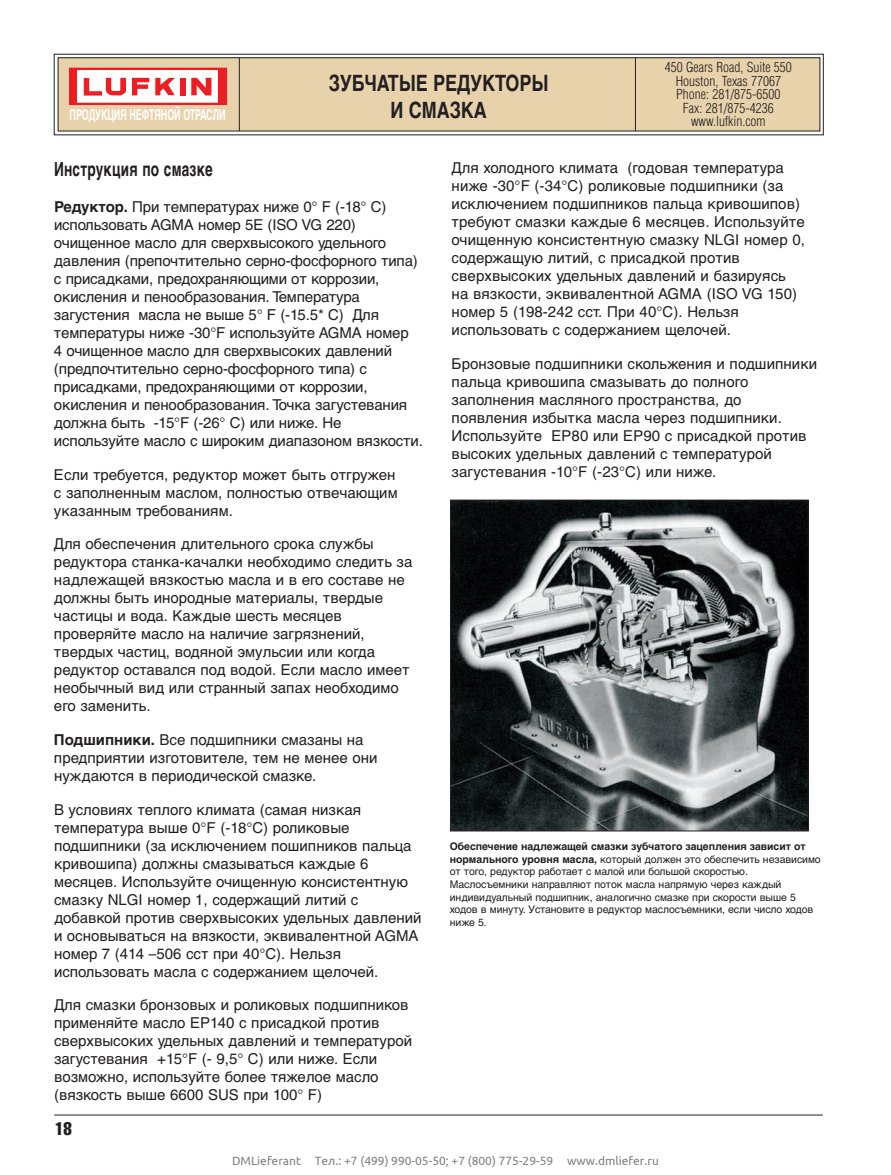
<style>
.page{position:relative;width:891px;height:1175px;background:#fff}
.page>*{position:absolute;margin:0;border:0;box-sizing:border-box;transform-origin:0 0}
.t1{font:700 22.5px/27px "Helvetica Cyr";color:#231f20;text-align:center;scale:.8 1}
.t2{font:700 19.5px "Helvetica Cyr";letter-spacing:.015em;color:#231f20;scale:.7 1}
.t3{font:extra-condensed 18px "Helvetica";color:#231f20}
.t4{font:15px/18px "Helvetica Cyr Upright";color:#231f20}
.t5{font:700 15px "Helvetica Cyr";letter-spacing:-.01em;color:#fff;scale:.6 1}
.t6{font:300 condensed 13.5px/13.5px "Helvetica";color:#231f20;text-align:center}
.t7{font:12px "Ubuntu";color:#808080}
.t8{font:10.5px/12.6px "Helvetica Cyr Upright";letter-spacing:-.005em;color:#231f20}
.t9{font:700 10.5px "Helvetica Cyr";letter-spacing:-.005em;color:#231f20}
.s1{font-family:"Helvetica Cyr";font-weight:700}
</style>
<div class="page">
<div style="left:58px;top:58px;width:762px;height:73px;background:#e7d2ac"></div>
<div style="left:72px;top:69px;width:151px;height:35px;background:#fff"></div>
<div style="left:70px;top:67px;width:155px;height:39px;border:5px solid #ee1d23"></div>
<svg style="left:84px;top:78px;width:42px;height:18px"></svg>
<svg style="left:132px;top:78px;width:17px;height:17px"></svg>
<svg style="left:155px;top:78px;width:20px;height:17px"></svg>
<div style="left:180px;top:78px;width:6px;height:17px;background:#ee1d23"></div>
<svg style="left:191px;top:78px;width:20px;height:17px"></svg>
<hr style="left:635px;top:58px;width:1px;height:73px;background:#231f20">
<hr style="left:239px;top:58px;width:1px;height:73px;background:#231f20">
<hr style="left:54px;top:1114px;width:769px;height:1px;background:#231f20">
<img style="left:452px;top:502px;width:355px;height:327px">
<div style="left:450px;top:500px;width:359px;height:331px;border:1px solid #231f20"></div>
<p class="t5" style="left:70px;top:110px;width:261px">ПРОДУКЦИЯ НЕФТЯНОЙ ОТРАСЛИ</p>
<h1 class="t1" style="left:329px;top:72px;width:276px">ЗУБЧАТЫЕ РЕДУКТОРЫ<br>И СМАЗКА</h1>
<p class="t6" style="left:665px;top:61px;width:129px">450 Gears Road, Suite 550<br>Houston, Texas 77067<br>Phone: 281/875-6500<br>Fax: 281/875-4236 www.lufkin.com</p>
<h2 class="t2" style="left:54px;top:162px;width:228px">Инструкция по смазке</h2>
<p class="t4" style="left:54px;top:199px;width:370px"><span class="s1">Редуктор.</span> При температурах ниже 0° F (-18° C) использовать AGMA номер 5Е (ISO VG 220) очищенное масло для сверхвысокого удельного давления (препочтительно серно-фосфорного типа) с присадками, предохраняющими от коррозии, окисления и пенообразования. Температура загустения масла не выше 5° F (-15.5* C) Для температуры ниже -30°F используйте AGMA номер<br>4 очищенное масло для сверхвысоких давлений (предпочтительно серно-фосфорного типа) с присадками, предохраняющими от коррозии, окисления и пенообразования. Точка загустевания должна быть -15°F (-26° C) или ниже. Не используйте масло с широким диапазоном вязкости.</p>
<p class="t4" style="left:54px;top:467px;width:345px">Если требуется, редуктор может быть отгружен с заполненным маслом, полностью отвечающим указанным требованиям.</p>
<p class="t4" style="left:54px;top:536px;width:360px">Для обеспечения длительного срока службы редуктора станка-качалки необходимо следить за надлежащей вязкостью масла и в его составе не должны быть инородные материалы, твердые частицы и вода. Каждые шесть месяцев проверяйте масло на наличие загрязнений, твердых частиц, водяной эмульсии или когда редуктор оставался под водой. Если масло имеет необычный вид или странный запах необходимо его заменить.</p>
<p class="t4" style="left:54px;top:732px;width:325px"><span class="s1">Подшипники.</span> Все подшипники смазаны на предприятии изготовителе, тем не менее они нуждаются в периодической смазке.</p>
<p class="t4" style="left:54px;top:802px;width:369px">В условиях теплого климата (самая низкая температура выше 0°F (-18°C) роликовые подшипники (за исключением пошипников пальца кривошипа) должны смазываться каждые 6 месяцев. Используйте очищенную консистентную смазку NLGI номер 1, содержащий литий с добавкой против сверхвысоких удельных давлений и основываться на вязкости, эквивалентной AGMA номер 7 (414 –506 сст при 40°С). Нельзя использовать масла с содержанием щелочей.</p>
<p class="t4" style="left:54px;top:997px;width:360px">Для смазки бронзовых и роликовых подшипников применяйте масло EP140 с присадкой против сверхвысоких удельных давлений и температурой загустевания +15°F (- 9,5° C) или ниже. Если возможно, используйте более тяжелое масло (вязкость выше 6600 SUS при 100° F)</p>
<p class="t3" style="left:55px;top:1122px;width:18px">18</p>
<p class="t4" style="left:452px;top:160px;width:355px">Для холодного климата (годовая температура ниже -30°F (-34°C) роликовые подшипники (за исключением подшипников пальца кривошипов) требуют смазки каждые 6 месяцев. Используйте очищенную консистентную смазку NLGI номер 0, содержащую литий, с присадкой против сверхвысоких удельных давлений и базируясь на вязкости, эквивалентной AGMA (ISO VG 150) номер 5 (198-242 сст. При 40°С). Нельзя использовать с содержанием щелочей.</p>
<p class="t4" style="left:452px;top:356px;width:367px">Бронзовые подшипники скольжения и подшипники пальца кривошипа смазывать до полного заполнения масляного пространства, до появления избытка масла через подшипники.<br>Используйте ЕР80 или ЕР90 с присадкой против высоких удельных давлений с температурой загустевания -10°F (-23°C) или ниже.</p>
<p class="t9" style="left:450px;top:842px;width:357px">Обеспечение надлежащей смазки зубчатого зацепления зависит от</p>
<p class="t8" style="left:450px;top:853px;width:372px"><span class="s1">нормального уровня масла,</span> который должен это обеспечить независимо от того, редуктор работает с малой или большой скоростью.<br>Маслосъемники направляют поток масла напрямую через каждый индивидуальный подшипник, аналогично смазке при скорости выше 5 ходов в минуту. Установите в редуктор маслосъемники, если число ходов ниже 5.</p>
<p class="t7" style="left:232px;top:1153px;width:428px">DMLieferant Тел.: +7 (499) 990-05-50; +7 (800) 775-29-59 www.dmliefer.ru</p>
</div>
